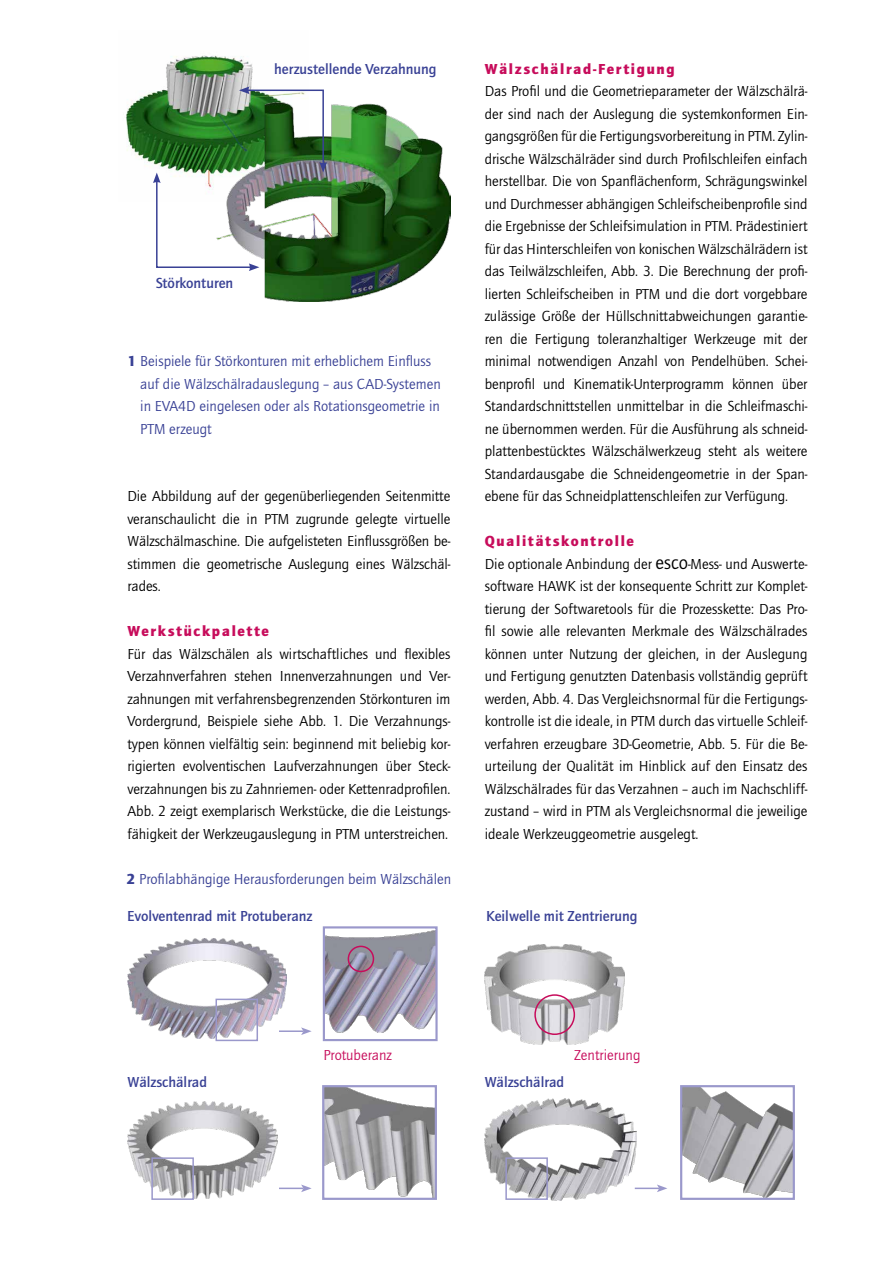
<style>
.page{position:relative;width:893px;height:1263px;background:#fff}
.page>*{position:absolute;margin:0;border:0;box-sizing:border-box;transform-origin:0 0}
.t1{font:15px/22.5px "Quay Itc T";color:#000;text-align:justify}
.t2{font:15px/22.5px "Quay Itc T";color:#394195}
.t3{font:700 15px "Quay Itc T";color:#394195}
.t4{font:900 15px "Quay Itc T";letter-spacing:.11em;color:#c70c5b}
.t5{font:15px "Quay Itc T";color:#c70c5b}
.s1{font-weight:900}
.s2{font-weight:900;color:#c70c5b}
.s3{font-size:19.5px}
</style>
<div class="page">
<img style="left:126px;top:55px;width:127px;height:108px">
<img style="left:264px;top:103px;width:186px;height:198px">
<img style="left:153px;top:86px;width:174px;height:185px">
<img style="left:128px;top:1102px;width:150px;height:96px">
<img style="left:484px;top:1099px;width:152px;height:102px">
<img style="left:127px;top:939px;width:159px;height:100px">
<img style="left:485px;top:944px;width:140px;height:100px">
<img style="left:683px;top:1088px;width:109px;height:109px">
<div style="left:680px;top:1085px;width:115px;height:115px;border:2px solid #9a98cb"></div>
<div style="left:151px;top:1157px;width:43px;height:43px;border:2px solid #9a98cb"></div>
<img style="left:325px;top:1088px;width:109px;height:109px">
<div style="left:322px;top:1085px;width:115px;height:115px;border:2px solid #9a98cb"></div>
<img style="left:326px;top:930px;width:109px;height:102px">
<div style="left:323px;top:926px;width:115px;height:115px;border:2px solid #9a98cb"></div>
<div style="left:215px;top:999px;width:43px;height:42px;border:2px solid #9a98cb"></div>
<hr style="left:279px;top:1030px;width:24px;height:2px;background:#9a98cb">
<svg style="left:301px;top:1027px;width:11px;height:8px"></svg>
<hr style="left:279px;top:1187px;width:24px;height:2px;background:#9a98cb">
<svg style="left:301px;top:1184px;width:11px;height:8px"></svg>
<div style="left:505px;top:1157px;width:43px;height:43px;border:2px solid #9a98cb"></div>
<hr style="left:635px;top:1187px;width:24px;height:2px;background:#9a98cb">
<svg style="left:657px;top:1184px;width:10px;height:8px"></svg>
<div style="left:348px;top:946px;width:26px;height:26px;border:2px solid #c70c5b;border-radius:50%"></div>
<div style="left:534px;top:994px;width:41px;height:41px;border:2px solid #c70c5b;border-radius:50%"></div>
<p class="t3" style="left:274px;top:60px;width:164px">herzustellende Verzahnung</p>
<p class="t3" style="left:156px;top:274px;width:79px">Störkonturen</p>
<p class="t2" style="left:140px;top:350px;width:302px;text-indent:-13px"><span class="s1">1</span> Beispiele für Störkonturen mit erheblichem Einfluss auf die Wälzschälradauslegung – aus CAD-Systemen in EVA4D eingelesen oder als Rotationsgeometrie in PTM erzeugt</p>
<p class="t1" style="left:127px;top:485px;width:325px">Die Abbildung auf der gegenüberliegenden Seitenmitte veranschaulicht die in PTM zugrunde gelegte virtuelle Wälzschälmaschine. Die aufgelisteten Einflussgrößen be&shy;stimmen die geometrische Auslegung eines Wälzschäl&shy;rades.</p>
<p class="t4" style="left:127px;top:622px;width:143px">Werkstückpalette</p>
<p class="t1" style="left:127px;top:642px;width:325px">Für das Wälzschälen als wirtschaftliches und flexibles Verzahnverfahren stehen Innenverzahnungen und Ver&shy;zahnungen mit verfahrensbegrenzenden Störkonturen im Vordergrund, Beispiele siehe Abb. 1. Die Verzahnungs&shy;typen können vielfältig sein: beginnend mit beliebig kor&shy;rigierten evolventischen Laufverzahnungen über Steck&shy;verzahnungen bis zu Zahnriemen- oder Kettenradprofilen.<br>Abb. 2 zeigt exemplarisch Werkstücke, die die Leistungs&shy;fähigkeit der Werkzeugauslegung in PTM unterstreichen.</p>
<p class="t4" style="left:485px;top:60px;width:191px">Wälzschälrad-Fertigung</p>
<p class="t1" style="left:485px;top:80px;width:324px">Das Profil und die Geometrieparameter der Wälzschälrä&shy;der sind nach der Auslegung die systemkonformen Ein&shy;gangsgrößen für die Fertigungsvorbereitung in PTM. Zylin&shy;drische Wälzschälräder sind durch Profilschleifen einfach herstellbar. Die von Spanflächenform, Schrägungswinkel und Durchmesser abhängigen Schleifscheibenprofile sind die Ergebnisse der Schleifsimulation in PTM. Prädestiniert für das Hinterschleifen von konischen Wälzschälrädern ist das Teilwälzschleifen, Abb. 3. Die Berechnung der profi&shy;lierten Schleifscheiben in PTM und die dort vorgebbare zulässige Größe der Hüllschnittabweichungen garantie&shy;ren die Fertigung toleranzhaltiger Werkzeuge mit der minimal notwendigen Anzahl von Pendelhüben. Schei&shy;benprofil und Kinematik-Unterprogramm können über Standardschnittstellen unmittelbar in die Schleifmaschi&shy;ne übernommen werden. Für die Ausführung als schneid&shy;plattenbestücktes Wälzschälwerkzeug steht als weitere Standardausgabe die Schneidengeometrie in der Span&shy;ebene für das Schneidplattenschleifen zur Verfügung.</p>
<p class="t1" style="left:485px;top:530px;width:324px;text-align:left"><span class="s2">Qualitätskontrolle<br></span>Die optionale Anbindung der <span class="s3">esco</span>-Mess- und Auswerte&shy;software HAWK ist der konsequente Schritt zur Komplet&shy;tierung der Softwaretools für die Prozesskette: Das Pro&shy;fil sowie alle relevanten Merkmale des Wälzschälrades können unter Nutzung der gleichen, in der Auslegung und Fertigung genutzten Datenbasis vollständig geprüft werden, Abb. 4. Das Vergleichsnormal für die Fertigungs&shy;kontrolle ist die ideale, in PTM durch das virtuelle Schleif&shy;verfahren erzeugbare 3D-Geometrie, Abb. 5. Für die Be&shy;urteilung der Qualität im Hinblick auf den Einsatz des Wälzschälrades für das Verzahnen – auch im Nachschliff&shy;zustand – wird in PTM als Vergleichsnormal die jeweilige ideale Werkzeuggeometrie ausgelegt.</p>
<p class="t2" style="left:126px;top:867px;width:326px"><span class="s1">2</span> Profilabhängige Herausforderungen beim Wälzschälen</p>
<p class="t3" style="left:127px;top:907px;width:187px">Evolventenrad mit Protuberanz</p>
<p class="t3" style="left:486px;top:907px;width:153px">Keilwelle mit Zentrierung</p>
<p class="t5" style="left:323px;top:1046px;width:70px">Protuberanz</p>
<p class="t5" style="left:574px;top:1046px;width:68px">Zentrierung</p>
<p class="t3" style="left:128px;top:1073px;width:81px">Wälzschälrad</p>
<p class="t3" style="left:485px;top:1073px;width:81px">Wälzschälrad</p>
</div>
